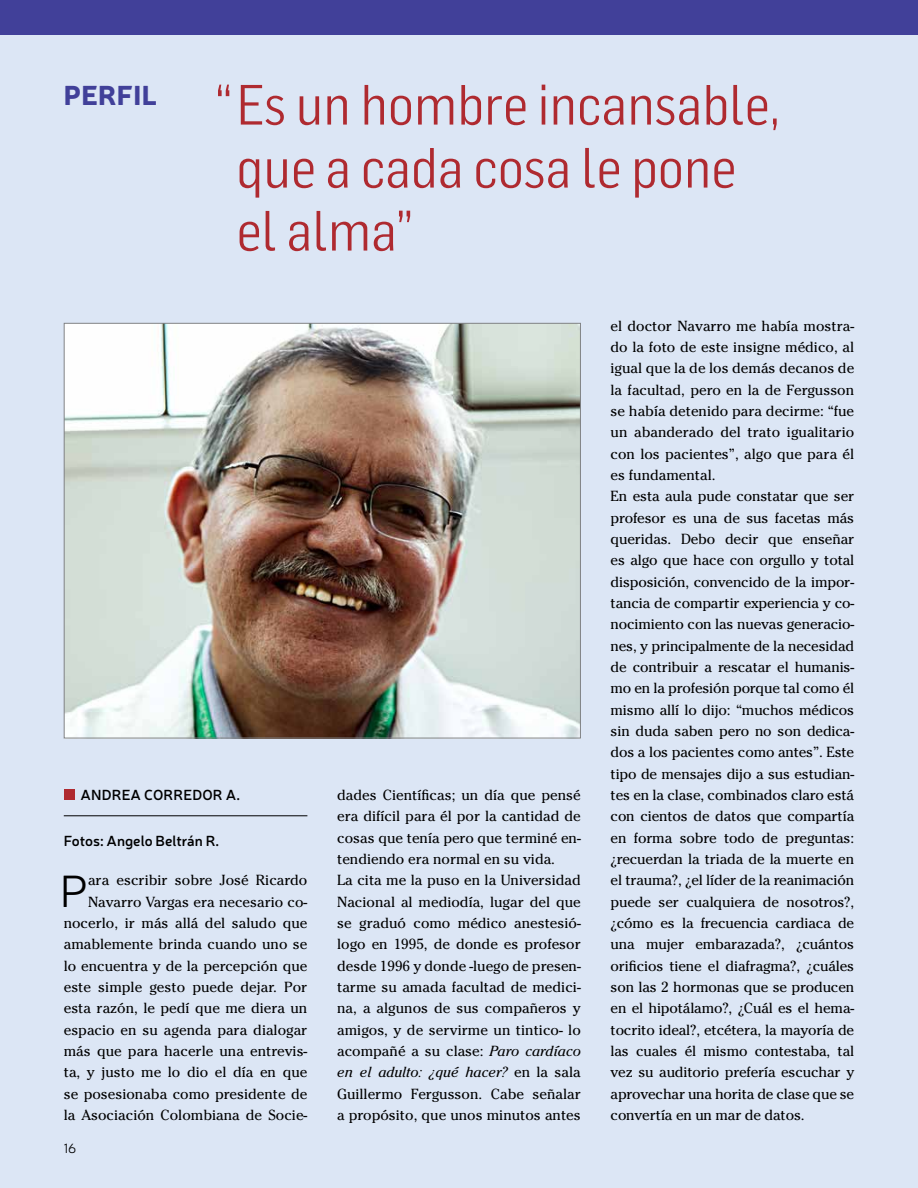
<style>
.page{position:relative;width:918px;height:1188px;background:#dce6f5}
.page>*{position:absolute;margin:0;border:0;box-sizing:border-box;transform-origin:0 0}
.t1{font:55.5px/63px "Flama Semicond";color:#af2a30}
.t2{font:300 45.6px "Neris";color:#000}
.t3{font:900 27px "Neris";letter-spacing:.01em;color:#414099}
.t4{font:14.55px/21.3px "Cheltenham";color:#000}
.t5{font:600 14.55px "Neris";color:#000}
.t6{font:300 13.5px "Neris";color:#000}
.s1{font-style:italic}
</style>
<div class="page">
<img style="left:66px;top:325px;width:513px;height:411px">
<div style="left:0;top:0;width:918px;height:34px;background:#414099"></div>
<hr style="left:64px;top:815px;width:243px;height:1px;background:#000">
<div style="left:64px;top:789px;width:10px;height:11px;background:#af2a30"></div>
<h3 class="t3" style="left:64px;top:76px;width:95px">PERFIL</h3>
<h1 class="t1" style="left:237px;top:73px;width:545px;text-indent:-22px">“ Es un hombre incansable, que a cada cosa le pone el alma”</h1>
<p class="t5" style="left:81px;top:785px;width:161px">ANDREA CORREDOR A.</p>
<p class="t5" style="left:64px;top:831px;width:157px">Fotos: Angelo Beltrán R.</p>
<h2 class="t2" style="left:60px;top:862px;width:30px">P</h2>
<p class="t4" style="left:64px;top:870px;width:245px;text-align:right">ara escribir sobre José Ricardo Navarro Vargas era necesario co&shy;nocerlo, ir más allá del saludo que amablemente brinda cuando uno se lo encuentra y de la percepción que este simple gesto puede dejar. Por esta razón, le pedí que me diera un espacio en su agenda para dialogar más que para hacerle una entrevis&shy;ta, y justo me lo dio el día en que se posesionaba como presidente de la Asociación Colombiana de Socie-</p>
<p class="t6" style="left:64px;top:1139px;width:14px">16</p>
<p class="t4" style="left:337px;top:784px;width:245px">dades Científicas; un día que pensé era difícil para él por la cantidad de cosas que tenía pero que terminé en&shy;tendiendo era normal en su vida.<br>La cita me la puso en la Universidad Nacional al mediodía, lugar del que se graduó como médico anestesió&shy;logo en 1995, de donde es profesor desde 1996 y donde -luego de presen&shy;tarme su amada facultad de medici&shy;na, a algunos de sus compañeros y amigos, y de servirme un tintico- lo acompañé a su clase: <span class="s1">Paro cardíaco en el adulto: ¿qué hacer?</span> en la sala Guillermo Fergusson. Cabe señalar a propósito, que unos minutos antes</p>
<p class="t4" style="left:611px;top:315px;width:245px">el doctor Navarro me había mostra&shy;do la foto de este insigne médico, al igual que la de los demás decanos de la facultad, pero en la de Fergusson se había detenido para decirme: “fue un abanderado del trato igualitario con los pacientes”, algo que para él es fundamental.<br>En esta aula pude constatar que ser profesor es una de sus facetas más queridas. Debo decir que enseñar es algo que hace con orgullo y total disposición, convencido de la impor&shy;tancia de compartir experiencia y co&shy;nocimiento con las nuevas generacio&shy;nes, y principalmente de la necesidad de contribuir a rescatar el humanis&shy;mo en la profesión porque tal como él mismo allí lo dijo: “muchos médicos sin duda saben pero no son dedica&shy;dos a los pacientes como antes”. Este tipo de mensajes dijo a sus estudian&shy;tes en la clase, combinados claro está con cientos de datos que compartía en forma sobre todo de preguntas: ¿recuerdan la triada de la muerte en el trauma?, ¿el líder de la reanimación puede ser cualquiera de nosotros?, ¿cómo es la frecuencia cardiaca de una mujer embarazada?, ¿cuántos orificios tiene el diafragma?, ¿cuáles son las 2 hormonas que se producen en el hipotálamo?, ¿Cuál es el hema&shy;tocrito ideal?, etcétera, la mayoría de las cuales él mismo contestaba, tal vez su auditorio prefería escuchar y aprovechar una horita de clase que se convertía en un mar de datos.</p>
</div>
